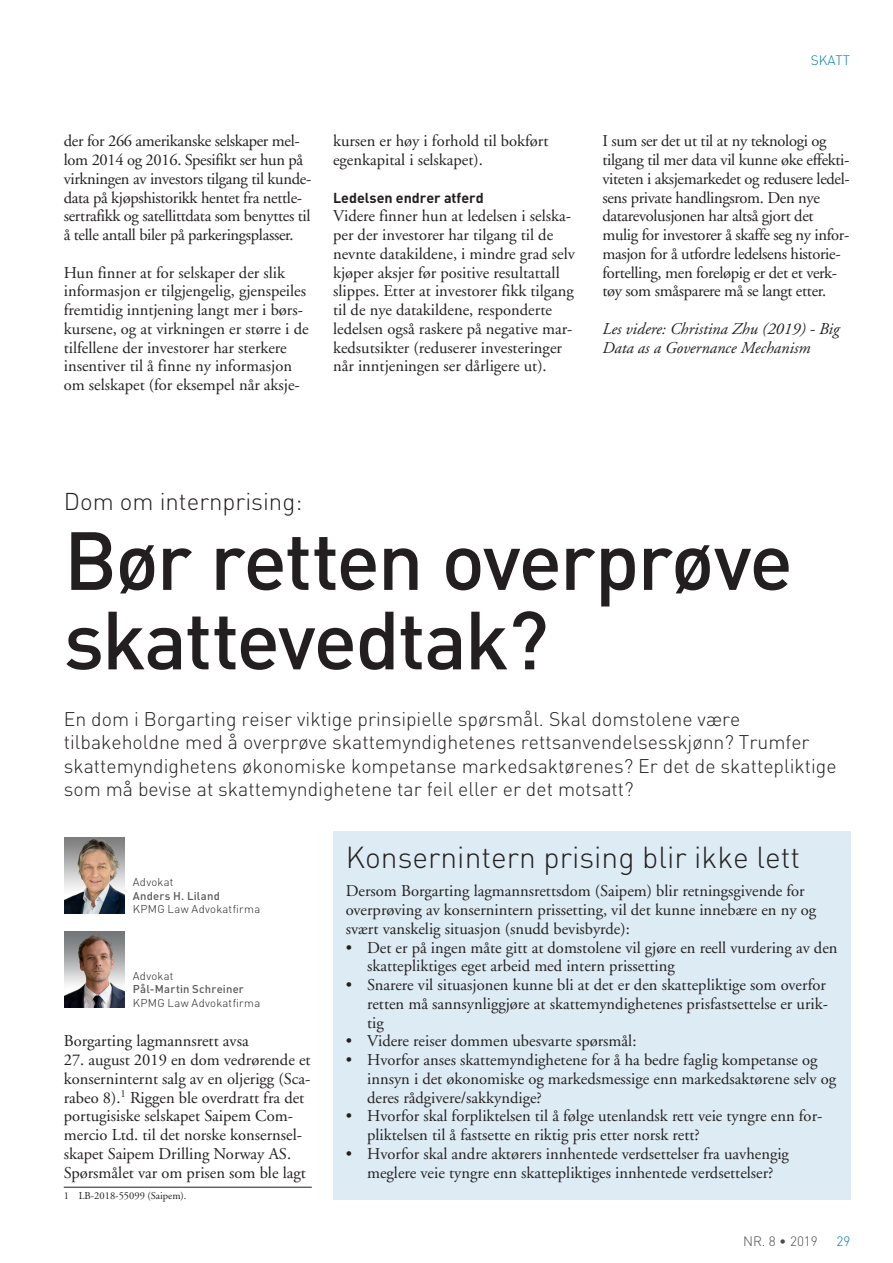
<style>
.page{position:relative;width:893px;height:1263px;background:#fff}
.page>*{position:absolute;margin:0;border:0;box-sizing:border-box;transform-origin:0 0}
.t1{font:500 81px/79.5px "DIN";letter-spacing:-.03em;color:#231f20}
.t2{font:300 30px "DIN";color:#231f20}
.t3{font:300 24px "DIN";color:#231f20}
.t4{font:300 19.5px/23.4px "DIN";color:#231f20}
.t5{font:16.5px/18.8px "Adobe Garamond";color:#231f20}
.t6{font:16.5px/18.8px "Adobe Garamond";letter-spacing:-.02em;color:#231f20}
.t7{font:italic 16.5px/18.8px "Adobe Garamond";color:#231f20}
.t8{font:700 14.25px "DIN";color:#231f20}
.t9{font:300 13.5px "DIN";color:#4b4c4d}
.t10{font:300 13.5px "DIN";color:#007ea7}
.t11{font:300 13.5px "DIN";color:#0079a3}
.t12{font:300 11.25px "DIN";letter-spacing:.025em;color:#231f20}
.t13{font:500 11.25px "DIN";letter-spacing:.02em;color:#57585a}
.t14{font:10.5px "Adobe Garamond";color:#231f20}
</style>
<div class="page">
<hr style="left:64px;top:1187px;width:248px;height:1px;background:#231f20">
<img style="left:64px;top:838px;width:61px;height:75px">
<img style="left:64px;top:932px;width:61px;height:75px">
<div style="left:333px;top:831px;width:517px;height:368px;background:#ddecf4"></div>
<p class="t10" style="left:811px;top:52px;width:41px">SKATT</p>
<p class="t6" style="left:64px;top:132px;width:249px">der for 266 amerikanske selskaper mel&shy;lom 2014 og 2016. Spesifikt ser hun på virkningen av investors tilgang til kunde&shy;data på kjøpshistorikk hentet fra nettle&shy;sertrafikk og satellittdata som benyttes til å telle antall biler på parkeringsplasser.</p>
<p class="t5" style="left:64px;top:263px;width:246px">Hun finner at for selskaper der slik informasjon er tilgjengelig, gjenspeiles fremtidig inntjening langt mer i børs&shy;kursene, og at virkningen er større i de tilfellene der investorer har sterkere insentiver til å finne ny informasjon om selskapet (for eksempel når aksje-</p>
<p class="t5" style="left:333px;top:132px;width:217px">kursen er høy i forhold til bokført egenkapital i selskapet).</p>
<p class="t8" style="left:333px;top:188px;width:152px">Ledelsen endrer atferd</p>
<p class="t5" style="left:333px;top:207px;width:243px">Videre finner hun at ledelsen i selska&shy;per der investorer har tilgang til de nevnte datakildene, i mindre grad selv kjøper aksjer før positive resultattall slippes. Etter at investorer fikk tilgang til de nye datakildene, responderte ledelsen også raskere på negative mar&shy;kedsutsikter (reduserer investeringer når inntjeningen ser dårligere ut).</p>
<p class="t6" style="left:602px;top:132px;width:249px">I sum ser det ut til at ny teknologi og tilgang til mer data vil kunne øke effekti&shy;viteten i aksjemarkedet og redusere ledel&shy;sens private handlingsrom. Den nye datarevolusjonen har altså gjort det mulig for investorer å skaffe seg ny infor&shy;masjon for å utfordre ledelsens historie&shy;fortelling, men foreløpig er det et verk&shy;tøy som småsparere må se langt etter.</p>
<p class="t7" style="left:602px;top:320px;width:239px">Les videre: Christina Zhu (2019) - Big<br>Data as a Governance Mechanism</p>
<h3 class="t3" style="left:64px;top:487px;width:240px">Dom om internprising:</h3>
<h1 class="t1" style="left:64px;top:518px;width:731px">Bør retten overprøve skattevedtak?</h1>
<p class="t4" style="left:64px;top:707px;width:774px">En dom i Borgarting reiser viktige prinsipielle spørsmål. Skal domstolene være tilbakeholdne med å overprøve skattemyndighetenes rettsanvendelsesskjønn? Trumfer skattemyndighetens økonomiske kompetanse markedsaktørenes? Er det de skattepliktige som må bevise at skattemyndighetene tar feil eller er det motsatt?</p>
<p class="t12" style="left:133px;top:875px;width:42px">Advokat</p>
<p class="t13" style="left:133px;top:888px;width:89px">Anders H. Liland</p>
<p class="t12" style="left:133px;top:902px;width:129px">KPMG Law Advokatfirma</p>
<p class="t12" style="left:133px;top:969px;width:42px">Advokat</p>
<p class="t13" style="left:133px;top:982px;width:113px">Pål-Martin Schreiner</p>
<p class="t12" style="left:133px;top:996px;width:129px">KPMG Law Advokatfirma</p>
<p class="t5" style="left:64px;top:1032px;width:186px">Borgarting lagmannsrett avsa</p>
<p class="t5" style="left:64px;top:1051px;width:248px">27. august 2019 en dom vedrørende et konserninternt salg av en oljerigg (Sca&shy;rabeo 8).<sup>1</sup> Riggen ble overdratt fra det portugisiske selskapet Saipem Com&shy;mercio Ltd. til det norske konsernsel&shy;skapet Saipem Drilling Norway AS.<br>Spørsmålet var om prisen som ble lagt</p>
<p class="t14" style="left:64px;top:1190px;width:124px">1 LB-2018-55099 (Saipem).</p>
<h2 class="t2" style="left:346px;top:839px;width:456px">Konsernintern prising blir ikke lett</h2>
<p class="t5" style="left:346px;top:882px;width:472px">Dersom Borgarting lagmannsrettsdom (Saipem) blir retningsgivende for overprøving av konsernintern prissetting, vil det kunne innebære en ny og svært vanskelig situasjon (snudd bevisbyrde):</p>
<p class="t5" style="left:367px;top:938px;width:472px;text-indent:-21px">• Det er på ingen måte gitt at domstolene vil gjøre en reell vurdering av den skattepliktiges eget arbeid med intern prissetting</p>
<p class="t5" style="left:367px;top:976px;width:462px;text-indent:-21px">• Snarere vil situasjonen kunne bli at det er den skattepliktige som overfor retten må sannsynliggjøre at skattemyndighetenes prisfastsettelse er urik&shy;tig</p>
<p class="t5" style="left:346px;top:1032px;width:292px">• Videre reiser dommen ubesvarte spørsmål:</p>
<p class="t5" style="left:367px;top:1051px;width:471px;text-indent:-21px">• Hvorfor anses skattemyndighetene for å ha bedre faglig kompetanse og innsyn i det økonomiske og markedsmessige enn markedsaktørene selv og deres rådgivere/sakkyndige?</p>
<p class="t5" style="left:367px;top:1107px;width:457px;text-indent:-21px">• Hvorfor skal forpliktelsen til å følge utenlandsk rett veie tyngre enn for&shy;pliktelsen til å fastsette en riktig pris etter norsk rett?</p>
<p class="t5" style="left:346px;top:1145px;width:445px;text-align:center">• Hvorfor skal andre aktørers innhentede verdsettelser fra uavhengig meglere veie tyngre enn skattepliktiges innhentede verdsettelser?</p>
<p class="t9" style="left:743px;top:1232px;width:76px">NR. 8 • 2019</p>
<p class="t11" style="left:836px;top:1232px;width:16px">29</p>
</div>
